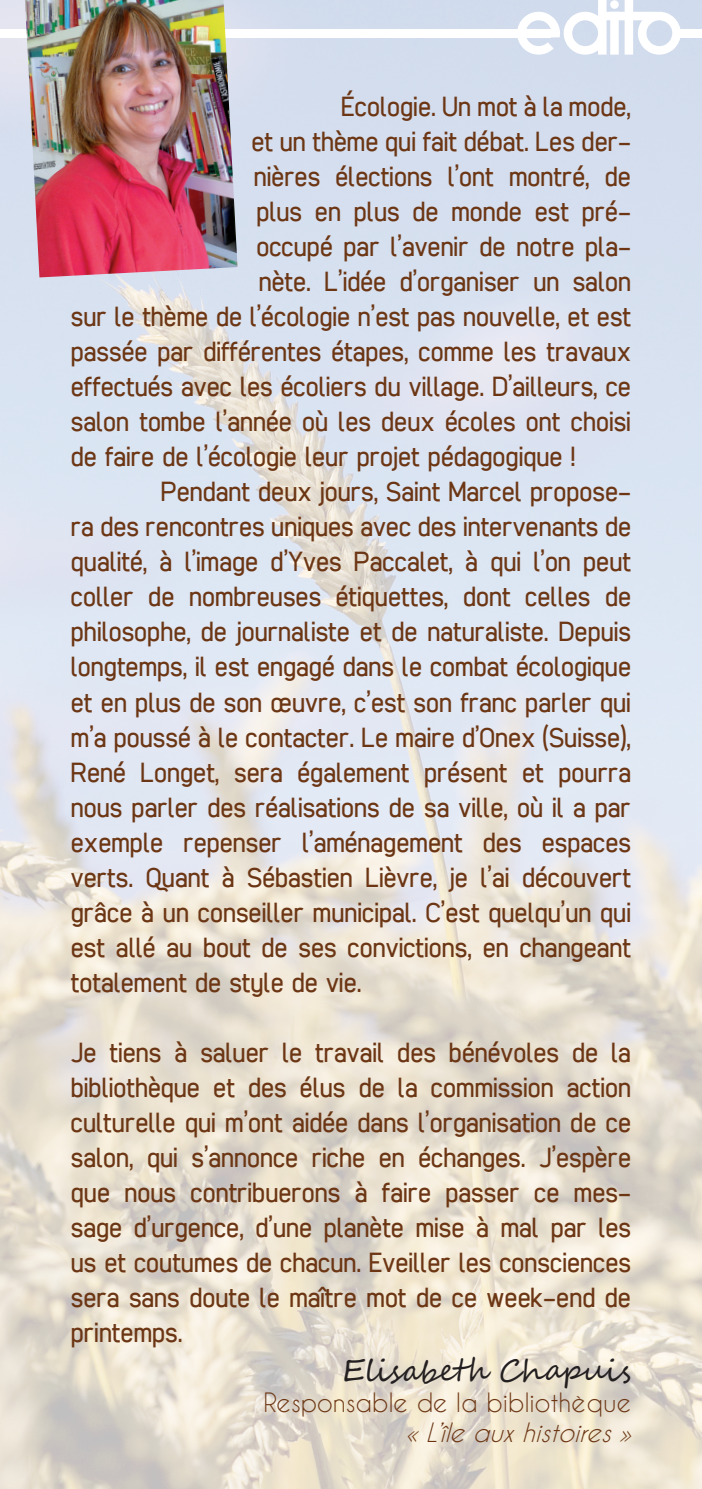
<style>
.page{position:relative;width:702px;height:1489px;background:#fff}
.page>*{position:absolute;margin:0;border:0;box-sizing:border-box;transform-origin:0 0}
.t1{font:75px "Star Avenue";color:#fff}
.t2{font:30px "Segoe Script";color:#231f20}
.t3{font:28.75px/35px "cibreo";color:#6c3614;text-align:justify}
.t4{font:25px "Caviar Dreams";color:#6c3614}
.t5{font:italic 25px "Caviar Dreams";color:#6c3614}
</style>
<div class="page">
<img style="left:0;top:0;width:702px;height:1488px">
<div style="left:0;top:29px;width:550px;height:9px;background:#fff"></div>
<img style="left:23px;top:0;width:214px;height:277px">
<div style="left:676px;top:29px;width:26px;height:9px;background:#fff"></div>
<p class="t1" style="left:515px;top:-19px;width:169px">EDITO</p>
<p class="t3" style="left:341px;top:90px;width:291px">écologie. Un mot à la mode,</p>
<p class="t3" style="left:251px;top:125px;width:381px">et un thème qui fait débat. Les der-</p>
<p class="t3" style="left:254px;top:160px;width:378px">nières élections l’ont montré, de</p>
<p class="t3" style="left:256px;top:195px;width:376px">plus en plus de monde est pré-</p>
<p class="t3" style="left:256px;top:230px;width:376px">occupé par l’avenir de notre pla-</p>
<p class="t3" style="left:259px;top:265px;width:373px">nète. L’idée d’organiser un salon</p>
<p class="t3" style="left:71px;top:300px;width:561px">sur le thème de l’écologie n’est pas nouvelle, et est</p>
<p class="t3" style="left:71px;top:335px;width:561px">passée par différentes étapes, comme les travaux</p>
<p class="t3" style="left:71px;top:370px;width:561px">effectués avec les écoliers du village. D’ailleurs, ce</p>
<p class="t3" style="left:71px;top:405px;width:561px">salon tombe l’année où les deux écoles ont choisi</p>
<p class="t3" style="left:71px;top:440px;width:505px">de faire de l’écologie leur projet pédagogique !</p>
<p class="t3" style="left:71px;top:475px;width:561px;text-align:right">Pendant deux jours, Saint Marcel propose-<br>ra des rencontres uniques avec des intervenants de</p>
<p class="t3" style="left:71px;top:545px;width:561px">qualité, à l’image d’Yves Paccalet, à qui l’on peut coller de nombreuses étiquettes, dont celles de philosophe, de journaliste et de naturaliste. Depuis longtemps, il est engagé dans le combat écologique et en plus de son œuvre, c’est son franc parler qui m’a poussé à le contacter. Le maire d’Onex (Suisse), René Longet, sera également présent et pourra nous parler des réalisations de sa ville, où il a par exemple repenser l’aménagement des espaces verts. Quant à Sébastien Lièvre, je l’ai découvert grâce à un conseiller municipal. C’est quelqu’un qui est allé au bout de ses convictions, en changeant totalement de style de vie.</p>
<p class="t3" style="left:71px;top:1035px;width:561px">Je tiens à saluer le travail des bénévoles de la</p>
<p class="t3" style="left:71px;top:1070px;width:561px">bibliothèque et des élus de la commission action culturelle qui m’ont aidée dans l’organisation de ce salon, qui s’annonce riche en échanges. J’espère que nous contribuerons à faire passer ce mes&shy;sage d’urgence, d’une planète mise à mal par les us et coutumes de chacun. Eveiller les consciences sera sans doute le maître mot de ce week-end de</p>
<p class="t3" style="left:71px;top:1315px;width:113px">printemps.</p>
<p class="t2" style="left:342px;top:1346px;width:290px">Elisabeth Chapuis</p>
<p class="t4" style="left:263px;top:1388px;width:369px">Responsable de la bibliothèque</p>
<p class="t5" style="left:405px;top:1418px;width:235px">«L’île auxhistoires»</p>
</div>
